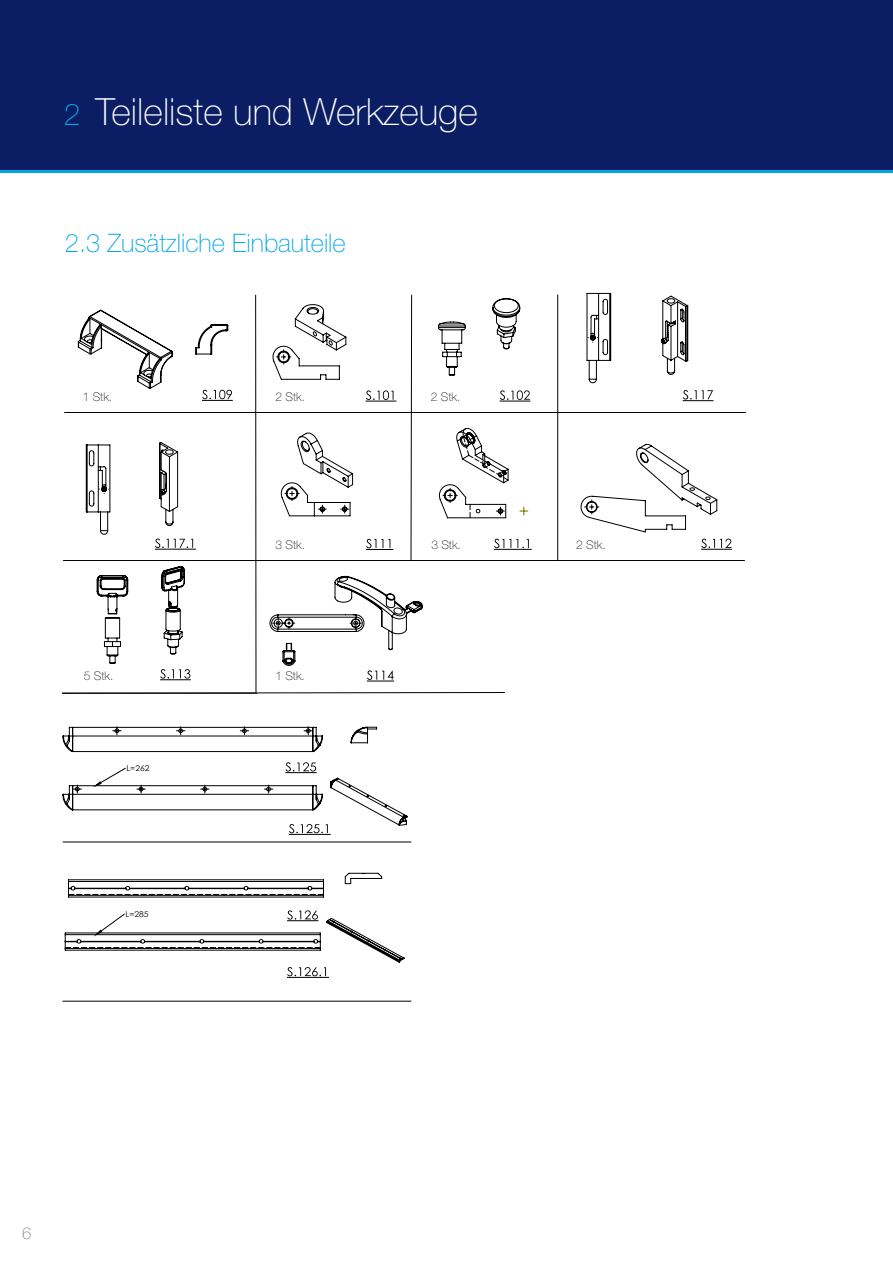
<style>
.page{position:relative;width:893px;height:1263px;background:#fff}
.page>*{position:absolute;margin:0;border:0;box-sizing:border-box;transform-origin:0 0}
.t1{font:100 37.5px "Helvetica Neue LT Pro";color:#fff}
.t2{font:100 25.5px "Helvetica Neue LT Pro";color:#02a6e5}
.t3{font:100 16.5px "Helvetica Neue LT Pro";color:#808285}
.t4{font:100 12px "Helvetica Neue LT Pro";color:#231f20}
.t5{font:8.1px "Century Gothic";color:#000;scale:1.05 1}
.s1{font-size:30px;color:#02a6e5}
</style>
<div class="page">
<div style="left:0;top:0;width:893px;height:172px;background:#0c1e63"></div>
<hr style="left:0;top:170px;width:893px;height:2px;background:#02a6e5">
<svg style="left:64px;top:295px;width:494px;height:397px"></svg>
<svg style="left:273px;top:298px;width:247px;height:82px"></svg>
<svg style="left:78px;top:310px;width:154px;height:89px"></svg>
<hr style="left:557px;top:560px;width:188px;height:1px;background:#000">
<hr style="left:63px;top:560px;width:494px;height:1px;background:#000">
<hr style="left:255px;top:295px;width:1px;height:397px;background:#000">
<svg style="left:97px;top:444px;width:620px;height:222px"></svg>
<svg style="left:701px;top:539px;width:30px;height:9px"></svg>
<hr style="left:701px;top:549px;width:31px;height:1px;background:#000">
<svg style="left:160px;top:669px;width:30px;height:10px"></svg>
<hr style="left:160px;top:679px;width:31px;height:1px;background:#000">
<svg style="left:367px;top:670px;width:27px;height:12px"></svg>
<svg style="left:366px;top:539px;width:27px;height:11px"></svg>
<svg style="left:494px;top:539px;width:35px;height:9px"></svg>
<hr style="left:494px;top:549px;width:38px;height:1px;background:#000">
<svg style="left:520px;top:507px;width:8px;height:8px"></svg>
<svg style="left:281px;top:428px;width:228px;height:90px"></svg>
<svg style="left:62px;top:692px;width:443px;height:1px"></svg>
<hr style="left:558px;top:412px;width:188px;height:1px;background:#000">
<hr style="left:65px;top:412px;width:493px;height:1px;background:#000">
<svg style="left:587px;top:293px;width:101px;height:90px"></svg>
<svg style="left:683px;top:390px;width:30px;height:9px"></svg>
<hr style="left:683px;top:400px;width:30px;height:1px;background:#000">
<svg style="left:86px;top:442px;width:107px;height:106px"></svg>
<hr style="left:155px;top:549px;width:41px;height:1px;background:#000">
<hr style="left:287px;top:977px;width:42px;height:1px;background:#000">
<hr style="left:63px;top:842px;width:348px;height:1px;background:#000">
<hr style="left:63px;top:1001px;width:348px;height:1px;background:#000">
<svg style="left:62px;top:727px;width:346px;height:116px"></svg>
<svg style="left:65px;top:781px;width:340px;height:195px"></svg>
<p class="t1" style="left:64px;top:90px;width:416px"><span class="s1">2</span> Teileliste und Werkzeuge</p>
<p class="t2" style="left:65px;top:228px;width:282px">2.3 Zusätzliche Einbauteile</p>
<p class="t4" style="left:83px;top:390px;width:31px">1 Stk.</p>
<p class="t4" style="left:276px;top:390px;width:31px">2 Stk.</p>
<p class="t4" style="left:431px;top:390px;width:31px">2 Stk.</p>
<p class="t4" style="left:276px;top:538px;width:31px">3 Stk.</p>
<p class="t4" style="left:431px;top:538px;width:31px">3 Stk.</p>
<p class="t4" style="left:576px;top:537px;width:31px">2 Stk.</p>
<p class="t4" style="left:84px;top:669px;width:31px">5 Stk.</p>
<p class="t4" style="left:275px;top:669px;width:31px">1 Stk.</p>
<p class="t5" style="left:126px;top:762px;width:24px">L=262</p>
<p class="t5" style="left:125px;top:908px;width:24px">L=285</p>
<h3 class="t3" style="left:22px;top:1223px;width:11px">6</h3>
</div>
